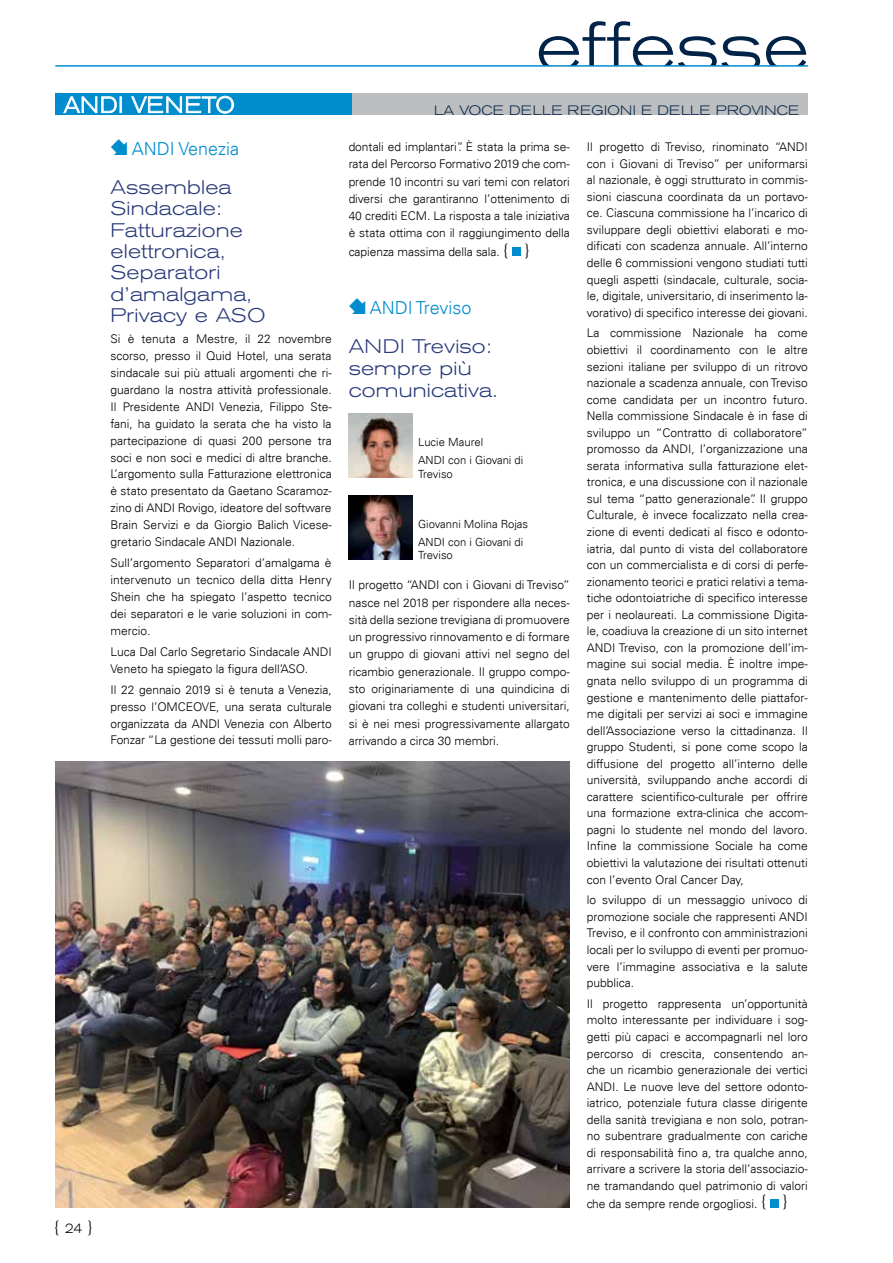
<style>
.page{position:relative;width:893px;height:1263px;background:#fff}
.page>*{position:absolute;margin:0;border:0;box-sizing:border-box;transform-origin:0 0}
.t1{font:300 expanded 69.45px "Akzidenz Grotesk BE";color:#002347}
.t2{font:300 expanded 22.5px "Akzidenz Grotesk BE";letter-spacing:.04em;color:#fff;scale:.9 1}
.t3{font:300 expanded 19.5px/21.5px "Akzidenz Grotesk BE";letter-spacing:.01em;color:#273878}
.t4{font:300 18px "Univers LT";color:#008dce}
.t5{font:300 expanded 15.75px "Akzidenz Grotesk BE";color:#000;scale:.9 1}
.t6{font:300 expanded 13.5px "Akzidenz Grotesk BE";letter-spacing:.04em;color:#002347}
.t7{font:300 12px/16.5px "Univers LT";color:#000;text-align:justify}
.t8{font:300 11.25px/17.7px "Univers LT";color:#000}
.s1{font-size:13.5px}
.s2{font-family:"Akzidenz Grotesk BE";font-stretch:expanded;font-size:15.75px}
</style>
<div class="page">
<hr style="left:55px;top:65px;width:753px;height:2px;background:#008dce">
<div style="left:512px;top:248px;width:9px;height:8px;background:#008dce"></div>
<img style="left:349px;top:414px;width:63px;height:63px">
<img style="left:349px;top:495px;width:63px;height:64px">
<div style="left:770px;top:1199px;width:9px;height:9px;background:#008dce"></div>
<div style="left:55px;top:94px;width:298px;height:21px;background:#008dce"></div>
<svg style="left:63px;top:96px;width:59px;height:17px"></svg>
<svg style="left:131px;top:95px;width:103px;height:19px"></svg>
<div style="left:353px;top:94px;width:455px;height:21px;background:#bcbec0"></div>
<img style="left:55px;top:762px;width:515px;height:446px">
<h1 class="t1" style="left:536px;top:8px;width:275px">effesse</h1>
<h2 class="t2" style="left:64px;top:92px;width:173px">ANDI Ven eto</h2>
<p class="t6" style="left:434px;top:102px;width:179px">La voce delle regioni</p>
<p class="t6" style="left:641px;top:102px;width:109px">e delle provin</p>
<p class="t6" style="left:777px;top:102px;width:24px">ce</p>
<h3 class="t5" style="left:54px;top:1218px;width:44px">{ <span class="s1">24</span> }</h3>
<h3 class="t4" style="left:132px;top:138px;width:109px">ANDI Venezia</h3>
<h3 class="t3" style="left:111px;top:177px;width:156px">Assemblea<br>Sindacale:<br>Fatturazione elettronica,<br>Separatori d’amalgama,<br>Privacy e ASO</h3>
<p class="t7" style="left:111px;top:331px;width:223px;line-height:17px">Si è tenuta a Mestre, il 22 novembre scorso, presso il Quid Hotel, una serata sindacale sui più attuali argomenti che ri&shy;guardano la nostra attività professionale.<br>Il Presidente ANDI Venezia, Filippo Ste&shy;fani, ha guidato la serata che ha visto la partecipazione di quasi 200 persone tra soci e non soci e medici di altre branche.<br>L’argomento sulla Fatturazione elettronica è stato presentato da Gaetano Scaramoz&shy;zino di ANDI Rovigo, ideatore del software Brain Servizi e da Giorgio Balich Vicese&shy;gretario Sindacale ANDI Nazionale.</p>
<p class="t7" style="left:111px;top:554px;width:223px;line-height:17px">Sull’argomento Separatori d’amalgama è intervenuto un tecnico della ditta Henry Shein che ha spiegato l’aspetto tecnico dei separatori e le varie soluzioni in com&shy;mercio.</p>
<p class="t7" style="left:111px;top:643px;width:223px;line-height:17px">Luca Dal Carlo Segretario Sindacale ANDI<br>Veneto ha spiegato la figura dell’ASO.</p>
<p class="t7" style="left:111px;top:681px;width:223px;line-height:17px">Il 22 gennaio 2019 si è tenuta a Venezia, presso l’OMCEOVE, una serata culturale organizzata da ANDI Venezia con Alberto Fonzar “La gestione dei tessuti molli paro-</p>
<p class="t7" style="left:349px;top:138px;width:223px;line-height:17.2px">dontali ed implantari”. È stata la prima se&shy;rata del Percorso Formativo 2019 che com&shy;prende 10 incontri su vari temi con relatori diversi che garantiranno l’ottenimento di 40 crediti ECM. La risposta a tale iniziativa è stata ottima con il raggiungimento della</p>
<p class="t7" style="left:349px;top:244px;width:183px">capienza massima della sala. <span class="s2">{ }</span></p>
<h3 class="t4" style="left:370px;top:297px;width:103px">ANDI Treviso</h3>
<h3 class="t3" style="left:349px;top:336px;width:150px">ANDI Treviso: sempre più comunicativa.</h3>
<p class="t8" style="left:418px;top:433px;width:107px">Lucie Maurel<br>ANDI con i Giovani di</p>
<p class="t8" style="left:418px;top:465px;width:36px">Treviso</p>
<p class="t8" style="left:418px;top:515px;width:111px">Giovanni Molina Rojas<br>ANDI con i Giovani di</p>
<p class="t8" style="left:418px;top:546px;width:36px">Treviso</p>
<p class="t7" style="left:349px;top:576px;width:223px;line-height:17.2px">Il progetto “ANDI con i Giovani di Treviso” nasce nel 2018 per rispondere alla neces&shy;sità della sezione trevigiana di promuovere un progressivo rinnovamento e di formare un gruppo di giovani attivi nel segno del ricambio generazionale. Il gruppo compo&shy;sto originariamente di una quindicina di giovani tra colleghi e studenti universitari, si è nei mesi progressivamente allargato arrivando a circa 30 membri.</p>
<p class="t7" style="left:587px;top:139px;width:223px">Il progetto di Treviso, rinominato “ANDI con i Giovani di Treviso” per uniformarsi al nazionale, è oggi strutturato in commis&shy;sioni ciascuna coordinata da un portavo&shy;ce. Ciascuna commissione ha l’incarico di sviluppare degli obiettivi elaborati e mo&shy;dificati con scadenza annuale. All’interno delle 6 commissioni vengono studiati tutti quegli aspetti (sindacale, culturale, socia&shy;le, digitale, universitario, di inserimento la&shy;vorativo) di specifico interesse dei giovani.</p>
<p class="t7" style="left:587px;top:325px;width:223px">La commissione Nazionale ha come obiettivi il coordinamento con le altre sezioni italiane per sviluppo di un ritrovo nazionale a scadenza annuale, con Treviso come candidata per un incontro futuro.<br>Nella commissione Sindacale è in fase di sviluppo un “Contratto di collaboratore” promosso da ANDI, l’organizzazione una serata informativa sulla fatturazione elet&shy;tronica, e una discussione con il nazionale sul tema “patto generazionale”. Il gruppo Culturale, è invece focalizzato nella crea&shy;zione di eventi dedicati al fisco e odonto&shy;iatria, dal punto di vista del collaboratore con un commercialista e di corsi di perfe&shy;zionamento teorici e pratici relativi a tema&shy;tiche odontoiatriche di specifico interesse per i neolaureati. La commissione Digita&shy;le, coadiuva la creazione di un sito internet ANDI Treviso, con la promozione dell’im&shy;magine sui social media. È inoltre impe&shy;gnata nello sviluppo di un programma di gestione e mantenimento delle piattafor&shy;me digitali per servizi ai soci e immagine dell’Associazione verso la cittadinanza. Il gruppo Studenti, si pone come scopo la diffusione del progetto all’interno delle università, sviluppando anche accordi di carattere scientifico-culturale per offrire una formazione extra-clinica che accom&shy;pagni lo studente nel mondo del lavoro.<br>Infine la commissione Sociale ha come obiettivi la valutazione dei risultati ottenuti con l’evento Oral Cancer Day,</p>
<p class="t7" style="left:587px;top:892px;width:223px">lo sviluppo di un messaggio univoco di promozione sociale che rappresenti ANDI Treviso, e il confronto con amministrazioni locali per lo sviluppo di eventi per promuo&shy;vere l’immagine associativa e la salute pubblica.</p>
<p class="t7" style="left:587px;top:995px;width:223px">Il progetto rappresenta un’opportunità molto interessante per individuare i sog&shy;getti più capaci e accompagnarli nel loro percorso di crescita, consentendo an&shy;che un ricambio generazionale dei vertici ANDI. Le nuove leve del settore odonto&shy;iatrico, potenziale futura classe dirigente della sanità trevigiana e non solo, potran&shy;no subentrare gradualmente con cariche di responsabilità fino a, tra qualche anno, arrivare a scrivere la storia dell’associazio&shy;ne tramandando quel patrimonio di valori</p>
<p class="t7" style="left:587px;top:1195px;width:202px">che da sempre rende orgogliosi. <sup>{</sup> <sup>}</sup></p>
</div>
